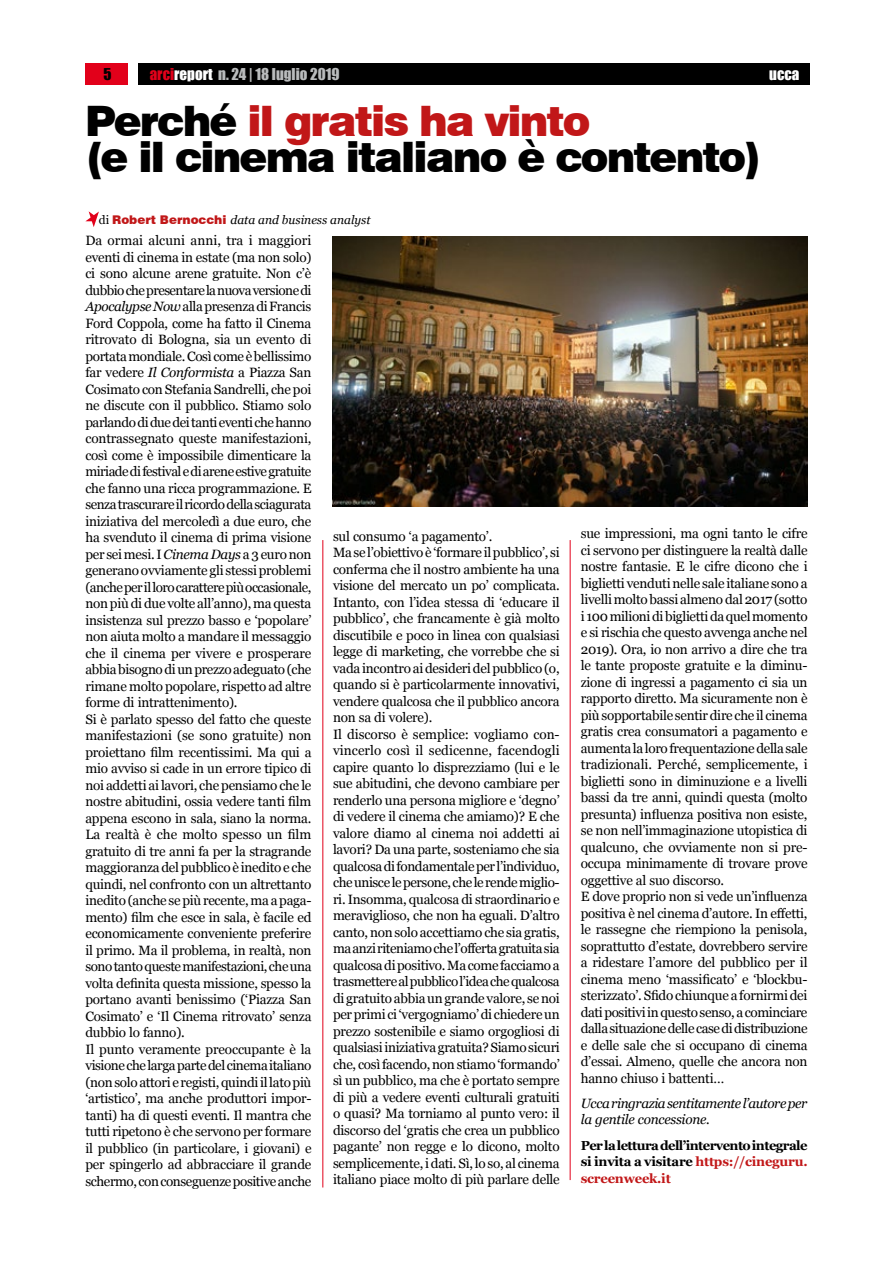
<style>
.page{position:relative;width:893px;height:1263px;background:#fff}
.page>*{position:absolute;margin:0;border:0;box-sizing:border-box;transform-origin:0 0}
.t1{font:900 42px/36px "Swiss 721 BT";letter-spacing:-.045em;color:#000}
.t2{font:15px "Impact";color:#b9bbbc}
.t3{font:15px "Impact";color:#fff}
.t4{font:15px "Impact";color:#000}
.t5{font:13.5px/16.5px "Georgia";letter-spacing:-.02em;color:#000}
.t6{font:italic 13.5px/16.5px "Georgia";letter-spacing:-.03em;color:#000}
.t7{font:700 13.05px/16.5px "Georgia";letter-spacing:-.02em;color:#000;text-align:justify}
.t8{font:italic 12px "Georgia";color:#000}
.s1{color:#e2001a}
.s2{color:#fff}
.s3{color:#c11718}
.s4{font-style:normal}
.s5{font-family:"Swiss 721 BT";font-weight:900;font-style:normal;color:#c11718}
.s6{font-style:italic}
</style>
<div class="page">
<div style="left:85px;top:64px;width:43px;height:21px;background:#e2001a"></div>
<div style="left:138px;top:64px;width:672px;height:21px;background:#000"></div>
<hr style="left:322px;top:540px;width:1px;height:647px;background:#e2001a">
<hr style="left:570px;top:540px;width:1px;height:640px;background:#e2001a">
<svg style="left:85px;top:211px;width:14px;height:16px"></svg>
<img style="left:333px;top:236px;width:475px;height:270px">
<p class="t4" style="left:103px;top:62px;width:10px">5</p>
<p class="t2" style="left:150px;top:62px;width:191px"><span class="s1">arci</span><span class="s2">report</span> n. 24 | 18 luglio 2019</p>
<p class="t3" style="left:769px;top:62px;width:32px">ucca</p>
<h1 class="t1" style="left:85px;top:103px;width:678px">Perché <span class="s3">il gratis ha vinto<br></span>(e il cinema italiano è contento)</h1>
<p class="t8" style="left:99px;top:212px;width:273px"><span class="s4">di</span> <span class="s5">Robert Bernocchi</span> data and business analyst</p>
<p class="t5" style="left:85px;top:233px;width:228px">Da ormai alcuni anni, tra i maggiori eventi di cinema in estate (ma non solo) ci sono alcune arene gratuite. Non c’è dubbio che presentare la nuova versione di <span class="s6">Apocalypse Now</span> alla presenza di Francis Ford Coppola, come ha fatto il Cinema ritrovato di Bologna, sia un evento di portata mondiale. Così come è bellissimo far vedere <span class="s6">Il Conformista</span> a Piazza San Cosimato con Stefania Sandrelli, che poi ne discute con il pubblico. Stiamo solo parlando di due dei tanti eventi che hanno contrassegnato queste manifestazioni, così come è impossibile dimenticare la miriade di festival e di arene estive gratuite che fanno una ricca programmazione. E senza trascurare il ricordo della sciagurata iniziativa del mercoledì a due euro, che ha svenduto il cinema di prima visione per sei mesi. I <span class="s6">Cinema Days</span> a 3 euro non generano ovviamente gli stessi problemi (anche per il loro carattere più occasionale, non più di due volte all’anno), ma questa insistenza sul prezzo basso e ‘popolare’ non aiuta molto a mandare il messaggio che il cinema per vivere e prosperare abbia bisogno di un prezzo adeguato (che rimane molto popolare, rispetto ad altre forme di intrattenimento).<br>Si è parlato spesso del fatto che queste manifestazioni (se sono gratuite) non proiettano film recentissimi. Ma qui a mio avviso si cade in un errore tipico di noi addetti ai lavori, che pensiamo che le nostre abitudini, ossia vedere tanti film appena escono in sala, siano la norma.<br>La realtà è che molto spesso un film gratuito di tre anni fa per la stragrande maggioranza del pubblico è inedito e che quindi, nel confronto con un altrettanto inedito (anche se più recente, ma a paga&shy;mento) film che esce in sala, è facile ed economicamente conveniente preferire il primo. Ma il problema, in realtà, non sono tanto queste manifestazioni, che una volta definita questa missione, spesso la portano avanti benissimo (‘Piazza San Cosimato’ e ‘Il Cinema ritrovato’ senza dubbio lo fanno).<br>Il punto veramente preoccupante è la visione che larga parte del cinema italiano (non solo attori e registi, quindi il lato più ‘artistico’, ma anche produttori impor&shy;tanti) ha di questi eventi. Il mantra che tutti ripetono è che servono per formare il pubblico (in particolare, i giovani) e per spingerlo ad abbracciare il grande schermo, con conseguenze positive anche</p>
<p class="t5" style="left:333px;top:528px;width:228px">sul consumo ‘a pagamento’.<br>Ma se l’obiettivo è ‘formare il pubblico’, si conferma che il nostro ambiente ha una visione del mercato un po’ complicata.<br>Intanto, con l’idea stessa di ‘educare il pubblico’, che francamente è già molto discutibile e poco in linea con qualsiasi legge di marketing, che vorrebbe che si vada incontro ai desideri del pubblico (o, quando si è particolarmente innovativi, vendere qualcosa che il pubblico ancora non sa di volere).<br>Il discorso è semplice: vogliamo con&shy;vincerlo così il sedicenne, facendogli capire quanto lo disprezziamo (lui e le sue abitudini, che devono cambiare per renderlo una persona migliore e ‘degno’ di vedere il cinema che amiamo)? E che valore diamo al cinema noi addetti ai lavori? Da una parte, sosteniamo che sia qualcosa di fondamentale per l’individuo, che unisce le persone, che le rende miglio&shy;ri. Insomma, qualcosa di straordinario e meraviglioso, che non ha eguali. D’altro canto, non solo accettiamo che sia gratis, ma anzi riteniamo che l’offerta gratuita sia qualcosa di positivo. Ma come facciamo a trasmettere al pubblico l’idea che qualcosa di gratuito abbia un grande valore, se noi per primi ci ‘vergogniamo’ di chiedere un prezzo sostenibile e siamo orgogliosi di qualsiasi iniziativa gratuita? Siamo sicuri che, così facendo, non stiamo ‘formando’ sì un pubblico, ma che è portato sempre di più a vedere eventi culturali gratuiti o quasi? Ma torniamo al punto vero: il discorso del ‘gratis che crea un pubblico pagante’ non regge e lo dicono, molto semplicemente, i dati. Sì, lo so, al cinema italiano piace molto di più parlare delle</p>
<p class="t5" style="left:581px;top:526px;width:228px">sue impressioni, ma ogni tanto le cifre ci servono per distinguere la realtà dalle nostre fantasie. E le cifre dicono che i biglietti venduti nelle sale italiane sono a livelli molto bassi almeno dal 2017 (sotto i 100 milioni di biglietti da quel momento e si rischia che questo avvenga anche nel 2019). Ora, io non arrivo a dire che tra le tante proposte gratuite e la diminu&shy;zione di ingressi a pagamento ci sia un rapporto diretto. Ma sicuramente non è più sopportabile sentir dire che il cinema gratis crea consumatori a pagamento e aumenta la loro frequentazione della sale tradizionali. Perché, semplicemente, i biglietti sono in diminuzione e a livelli bassi da tre anni, quindi questa (molto presunta) influenza positiva non esiste, se non nell’immaginazione utopistica di qualcuno, che ovviamente non si pre&shy;occupa minimamente di trovare prove oggettive al suo discorso.<br>E dove proprio non si vede un’influenza positiva è nel cinema d’autore. In effetti, le rassegne che riempiono la penisola, soprattutto d’estate, dovrebbero servire a ridestare l’amore del pubblico per il cinema meno ‘massificato’ e ‘blockbu&shy;sterizzato’. Sfido chiunque a fornirmi dei dati positivi in questo senso, a cominciare dalla situazione delle case di distribuzione e delle sale che si occupano di cinema d’essai. Almeno, quelle che ancora non hanno chiuso i battenti…</p>
<p class="t6" style="left:581px;top:1095px;width:228px">Ucca ringrazia sentitamente l’autore per la gentile concessione.</p>
<p class="t7" style="left:581px;top:1137px;width:228px">Per la lettura dell’intervento integrale si invita a visitare <span class="s3">https://cineguru. screenweek.it</span></p>
</div>
